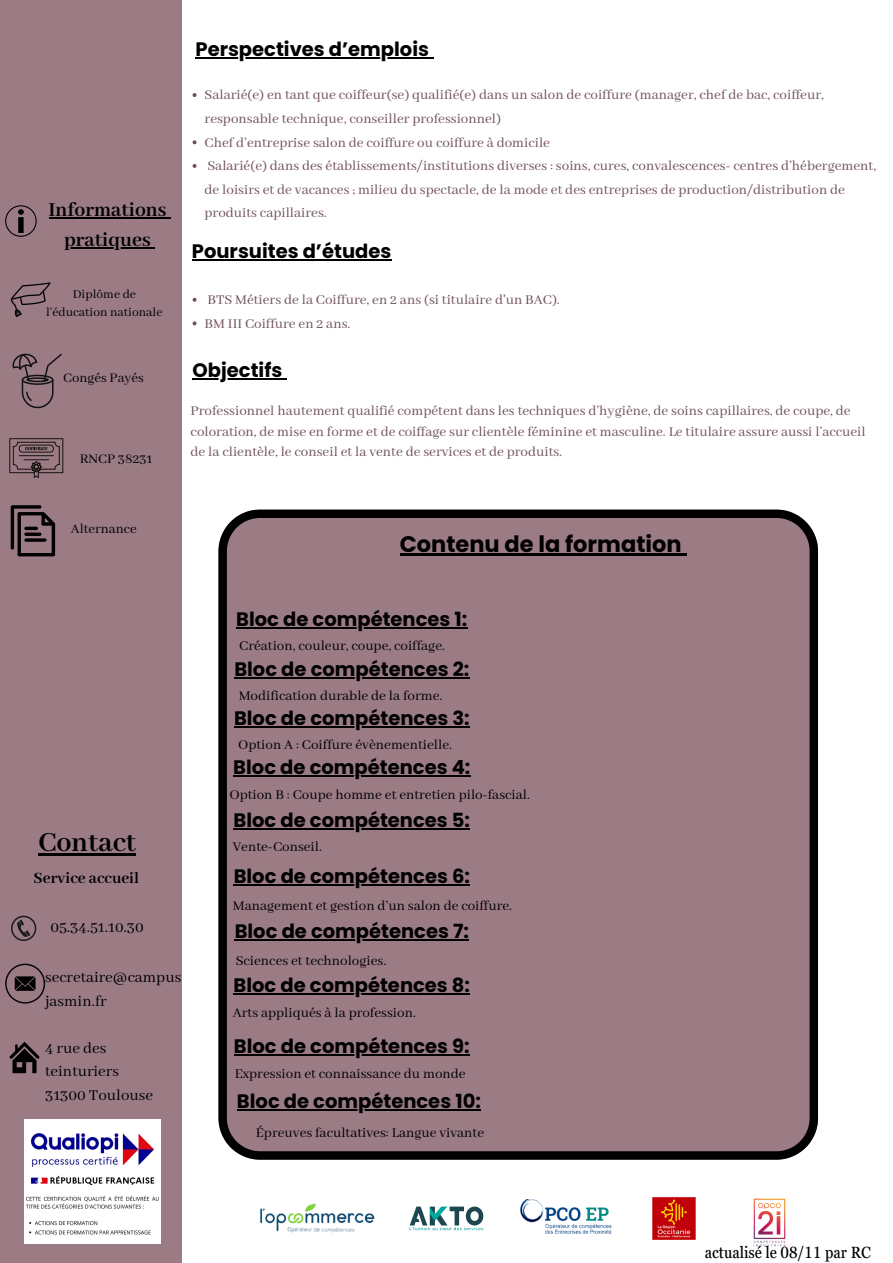
<style>
.page{position:relative;width:893px;height:1263px;background:#fff}
.page>*{position:absolute;margin:0;border:0;box-sizing:border-box;transform-origin:0 0}
.t1{font:700 30px "Abhaya Libre";color:#000}
.t2{font:700 22.5px "Poppins";color:#000}
.t3{font:700 21.6px/29.8px "Abhaya Libre";color:#000;text-align:center}
.t4{font:700 19.5px "Poppins";color:#000}
.t5{font:700 17.1px "Abhaya Libre";color:#000}
.t6{font:16.88px/23.6px "Abhaya Libre";color:#000}
.t7{font:condensed 16.27px "Georgia Pro";color:#000}
.t8{font:15px/23.6px "Abhaya Libre";color:#70515a}
.t9{font:15px "Abhaya Libre";color:#000}
.t10{font:14.62px "Abhaya Libre";color:#000}
.t11{font:13.5px/18.6px "Abhaya Libre";color:#000;text-align:center}
</style>
<div class="page">
<div style="left:0;top:0;width:182px;height:1263px;background:#9b7c85"></div>
<div style="left:218px;top:509px;width:600px;height:651px;background:#9b7c85"></div>
<img style="left:409px;top:1206px;width:75px;height:24px">
<img style="left:652px;top:1197px;width:44px;height:43px">
<img style="left:520px;top:1199px;width:92px;height:35px">
<img style="left:260px;top:1203px;width:115px;height:30px">
<img style="left:753px;top:1198px;width:33px;height:49px">
<svg style="left:11px;top:282px;width:40px;height:35px"></svg>
<svg style="left:9px;top:438px;width:54px;height:40px;background:#786066"></svg>
<svg style="left:12px;top:352px;width:50px;height:56px;background:#836a71"></svg>
<div style="left:5px;top:205px;width:32px;height:32px;border:1px solid #000;border-radius:50%"></div>
<svg style="left:18px;top:209px;width:6px;height:24px"></svg>
<svg style="left:11px;top:505px;width:44px;height:51px;background:#5a484e"></svg>
<hr style="left:400px;top:553px;width:281px;height:2px;background:#000">
<hr style="left:193px;top:378px;width:89px;height:2px;background:#000">
<hr style="left:49px;top:217px;width:117px;height:2px;background:#000">
<hr style="left:64px;top:247px;width:87px;height:1px;background:#000">
<hr style="left:236px;top:627px;width:231px;height:2px;background:#000">
<hr style="left:234px;top:677px;width:235px;height:2px;background:#000">
<hr style="left:234px;top:726px;width:236px;height:2px;background:#000">
<hr style="left:233px;top:775px;width:237px;height:2px;background:#000">
<hr style="left:234px;top:828px;width:236px;height:2px;background:#000">
<hr style="left:234px;top:884px;width:236px;height:2px;background:#000">
<hr style="left:235px;top:939px;width:234px;height:2px;background:#000">
<hr style="left:234px;top:993px;width:236px;height:2px;background:#000">
<hr style="left:234px;top:1054px;width:236px;height:2px;background:#000">
<hr style="left:237px;top:1109px;width:244px;height:2px;background:#000">
<svg style="left:193px;top:298px;width:3px;height:4px"></svg>
<svg style="left:193px;top:321px;width:3px;height:4px"></svg>
<hr style="left:192px;top:259px;width:199px;height:2px;background:#000">
<svg style="left:193px;top:93px;width:3px;height:4px"></svg>
<svg style="left:193px;top:140px;width:3px;height:4px"></svg>
<svg style="left:193px;top:164px;width:3px;height:4px"></svg>
<hr style="left:196px;top:57px;width:233px;height:2px;background:#000">
<svg style="left:11px;top:916px;width:25px;height:25px"></svg>
<svg style="left:5px;top:964px;width:40px;height:39px;background:#705960"></svg>
<svg style="left:9px;top:1042px;width:31px;height:31px"></svg>
<img style="left:25px;top:1119px;width:135px;height:124px">
<hr style="left:39px;top:853px;width:97px;height:2px;background:#000">
<h3 class="t3" style="left:49px;top:195px;width:119px">Informations pratiques</h3>
<p class="t11" style="left:46px;top:285px;width:118px">Diplôme de l’éducation nationale</p>
<p class="t10" style="left:63px;top:370px;width:82px">Congés Payés</p>
<p class="t10" style="left:80px;top:451px;width:74px">RNCP 38231</p>
<h3 class="t4" style="left:196px;top:36px;width:235px">Perspectives d’emplois</h3>
<p class="t8" style="left:205px;top:84px;width:673px">Salarié(e) en tant que coiffeur(se) qualifié(e) dans un salon de coiffure (manager, chef de bac, coiffeur, responsable technique, conseiller professionnel)<br>Chef d’entreprise salon de coiffure ou coiffure à domicile<br>Salarié(e) dans des établissements/institutions diverses : soins, cures, convalescences- centres d’hébergement, de loisirs et de vacances ; milieu du spectacle, de la mode et des entreprises de production/distribution de produits capillaires.</p>
<h3 class="t4" style="left:192px;top:237px;width:201px">Poursuites d’études</h3>
<p class="t8" style="left:205px;top:288px;width:357px">BTS Métiers de la Coiffure, en 2 ans (si titulaire d'un BAC).<br>BM III Coiffure en 2 ans.</p>
<h3 class="t4" style="left:193px;top:357px;width:91px">Objectifs</h3>
<p class="t8" style="left:191px;top:401px;width:676px;line-height:20.9px">Professionnel hautement qualifié compétent dans les techniques d’hygiène, de soins capillaires, de coupe, de coloration, de mise en forme et de coiffage sur clientèle féminine et masculine. Le titulaire assure aussi l’accueil de la clientèle, le conseil et la vente de services et de produits.</p>
<p class="t10" style="left:71px;top:520px;width:67px">Alternance</p>
<h1 class="t1" style="left:39px;top:826px;width:99px">Contact</h1>
<p class="t5" style="left:34px;top:869px;width:107px">Service accueil</p>
<p class="t6" style="left:50px;top:916px;width:95px">05.34.51.10.30</p>
<p class="t6" style="left:45px;top:966px;width:138px">secretaire@campus jasmin.fr</p>
<p class="t6" style="left:45px;top:1037px;width:109px">4 rue des teinturiers<br>31300 Toulouse</p>
<h2 class="t2" style="left:400px;top:528px;width:283px">Contenu de la formation</h2>
<h3 class="t4" style="left:236px;top:606px;width:233px">Bloc de compétences 1:</h3>
<p class="t9" style="left:239px;top:638px;width:207px">Création, couleur, coupe, coiffage.</p>
<h3 class="t4" style="left:234px;top:656px;width:236px">Bloc de compétences 2:</h3>
<p class="t9" style="left:239px;top:688px;width:205px">Modification durable de la forme.</p>
<h3 class="t4" style="left:234px;top:704px;width:237px">Bloc de compétences 3:</h3>
<p class="t9" style="left:238px;top:736px;width:215px">Option A : Coiffure évènementielle.</p>
<h3 class="t4" style="left:233px;top:754px;width:239px">Bloc de compétences 4:</h3>
<p class="t9" style="left:229px;top:786px;width:302px">Option B : Coupe homme et entretien pilo-fascial.</p>
<h3 class="t4" style="left:234px;top:807px;width:238px">Bloc de compétences 5:</h3>
<p class="t9" style="left:233px;top:838px;width:91px">Vente-Conseil.</p>
<h3 class="t4" style="left:234px;top:863px;width:238px">Bloc de compétences 6:</h3>
<p class="t9" style="left:233px;top:897px;width:281px">Management et gestion d’un salon de coiffure.</p>
<h3 class="t4" style="left:235px;top:917px;width:236px">Bloc de compétences 7:</h3>
<p class="t9" style="left:236px;top:952px;width:152px">Sciences et technologies.</p>
<h3 class="t4" style="left:234px;top:972px;width:238px">Bloc de compétences 8:</h3>
<p class="t9" style="left:233px;top:1004px;width:185px">Arts appliqués à la profession.</p>
<h3 class="t4" style="left:234px;top:1032px;width:237px">Bloc de compétences 9:</h3>
<p class="t9" style="left:235px;top:1066px;width:232px">Expression et connaissance du monde</p>
<h3 class="t4" style="left:237px;top:1088px;width:245px">Bloc de compétences 10:</h3>
<p class="t9" style="left:256px;top:1124px;width:230px">Épreuves facultatives: Langue vivante</p>
<p class="t7" style="left:705px;top:1243px;width:168px">actualisé le 08/11 par RC</p>
</div>
